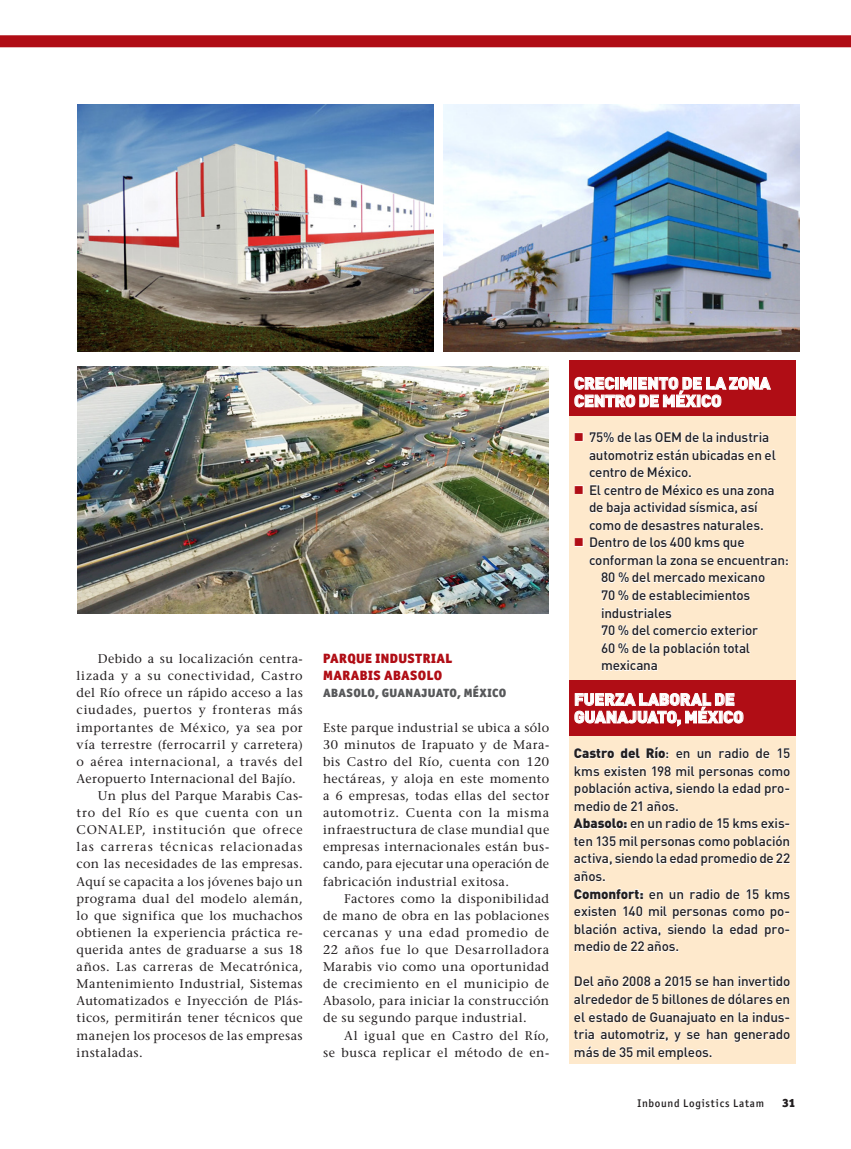
<style>
.page{position:relative;width:851px;height:1149px;background:#fff}
.page>*{position:absolute;margin:0;border:0;box-sizing:border-box;transform-origin:0 0}
.t1{font:900 16.5px/17.5px "DIN Pro";letter-spacing:-.01em;color:#fff}
.t2{font:500 13.5px/17.5px "DIN Pro";letter-spacing:-.015em;color:#231f20}
.t3{font:900 13.5px/17.1px "Officina Sans ITC Std";letter-spacing:.025em;color:#b00d15}
.t4{font:500 12.6px/17.1px "Stone Serif Std";letter-spacing:.04em;color:#231f20;text-align:justify}
.t5{font:500 12.6px "Stone Serif Std";letter-spacing:.06em;color:#231f20}
.t6{font:500 12.6px "Stone Serif Std";letter-spacing:.075em;color:#231f20}
.t7{font:500 12.6px "Stone Serif Std";letter-spacing:.02em;color:#231f20}
.t8{font:500 12.6px "Stone Serif Std";letter-spacing:.07em;color:#231f20}
.t9{font:900 12px "Officina Sans ITC Std";letter-spacing:.03em;color:#57585a}
.t10{font:900 12px "Officina Sans ITC Std";color:#231f20}
.t11{font:500 11.1px "Officina Sans ITC Std";letter-spacing:.065em;color:#231f20}
.s1{color:#b00d15}
.s2{font-weight:900}
</style>
<div class="page">
<div style="left:569px;top:378px;width:226px;height:685px;background:#fee9cc"></div>
<div style="left:569px;top:360px;width:226px;height:56px;background:#b00d15"></div>
<div style="left:569px;top:679px;width:226px;height:56px;background:#b00d15"></div>
<div style="left:0;top:35px;width:850px;height:12px;background:#b00d15"></div>
<img style="left:443px;top:105px;width:356px;height:246px">
<img style="left:78px;top:105px;width:355px;height:246px">
<img style="left:78px;top:366px;width:470px;height:247px">
<svg style="left:574px;top:376px;width:197px;height:31px"></svg>
<div style="left:575px;top:433px;width:8px;height:8px;border:1px solid #fff"></div>
<svg style="left:589px;top:431px;width:179px;height:11px"></svg>
<svg style="left:589px;top:448px;width:187px;height:12px"></svg>
<svg style="left:589px;top:466px;width:101px;height:11px"></svg>
<div style="left:575px;top:485px;width:8px;height:8px;border:1px solid #fff"></div>
<svg style="left:589px;top:484px;width:185px;height:11px"></svg>
<svg style="left:589px;top:501px;width:173px;height:29px"></svg>
<div style="left:575px;top:538px;width:8px;height:8px;border:1px solid #fff"></div>
<svg style="left:589px;top:537px;width:198px;height:28px"></svg>
<svg style="left:601px;top:572px;width:164px;height:11px"></svg>
<svg style="left:601px;top:590px;width:149px;height:10px"></svg>
<svg style="left:602px;top:607px;width:70px;height:11px"></svg>
<svg style="left:601px;top:625px;width:157px;height:10px"></svg>
<svg style="left:601px;top:642px;width:149px;height:29px"></svg>
<svg style="left:574px;top:693px;width:169px;height:33px"></svg>
<svg style="left:574px;top:748px;width:40px;height:10px"></svg>
<svg style="left:620px;top:748px;width:20px;height:10px"></svg>
<svg style="left:646px;top:747px;width:22px;height:11px"></svg>
<svg style="left:676px;top:750px;width:14px;height:8px"></svg>
<svg style="left:697px;top:750px;width:14px;height:8px"></svg>
<svg style="left:719px;top:748px;width:30px;height:10px"></svg>
<svg style="left:756px;top:748px;width:14px;height:10px"></svg>
<svg style="left:777px;top:748px;width:13px;height:10px"></svg>
<svg style="left:574px;top:765px;width:216px;height:46px"></svg>
<svg style="left:573px;top:818px;width:217px;height:63px"></svg>
<svg style="left:574px;top:888px;width:68px;height:11px"></svg>
<svg style="left:649px;top:891px;width:14px;height:8px"></svg>
<svg style="left:669px;top:891px;width:14px;height:8px"></svg>
<svg style="left:690px;top:888px;width:50px;height:11px"></svg>
<svg style="left:746px;top:888px;width:44px;height:11px"></svg>
<svg style="left:574px;top:906px;width:215px;height:45px"></svg>
<svg style="left:574px;top:976px;width:216px;height:10px"></svg>
<svg style="left:574px;top:993px;width:215px;height:11px"></svg>
<svg style="left:574px;top:1011px;width:216px;height:48px"></svg>
<p class="t4" style="left:98px;top:650px;width:206px">Debido a su localización centra-</p>
<p class="t5" style="left:77px;top:668px;width:228px">lizada y a su conectividad, Castro</p>
<p class="t4" style="left:77px;top:684px;width:228px">del Río ofrece un rápido acceso a las</p>
<p class="t5" style="left:77px;top:702px;width:228px">ciudades, puertos y fronteras más</p>
<p class="t4" style="left:77px;top:718px;width:228px">importantes de México, ya sea por</p>
<p class="t4" style="left:77px;top:735px;width:228px">vía terrestre (ferrocarril y carretera)</p>
<p class="t4" style="left:77px;top:752px;width:228px">o aérea internacional, a través del</p>
<p class="t4" style="left:77px;top:769px;width:221px">Aeropuerto Internacional del Bajío.</p>
<p class="t4" style="left:98px;top:786px;width:206px">Un plus del Parque Marabis Cas-</p>
<p class="t5" style="left:77px;top:805px;width:228px">tro del Río es que cuenta con un</p>
<p class="t8" style="left:77px;top:822px;width:228px">CONALEP, institución que ofrece</p>
<p class="t6" style="left:77px;top:839px;width:228px">las carreras técnicas relacionadas</p>
<p class="t4" style="left:77px;top:855px;width:228px">con las necesidades de las empresas.</p>
<p class="t7" style="left:77px;top:873px;width:228px">Aquí se capacita a los jóvenes bajo un</p>
<p class="t4" style="left:77px;top:889px;width:228px">programa dual del modelo alemán,</p>
<p class="t4" style="left:77px;top:906px;width:228px">lo que significa que los muchachos</p>
<p class="t4" style="left:77px;top:923px;width:228px">obtienen la experiencia práctica re-</p>
<p class="t4" style="left:77px;top:940px;width:228px">querida antes de graduarse a sus 18</p>
<p class="t4" style="left:77px;top:957px;width:228px">años. Las carreras de Mecatrónica,</p>
<p class="t4" style="left:77px;top:975px;width:228px">Mantenimiento Industrial, Sistemas</p>
<p class="t4" style="left:77px;top:992px;width:228px">Automatizados e Inyección de Plás-</p>
<p class="t4" style="left:77px;top:1009px;width:228px">ticos, permitirán tener técnicos que</p>
<p class="t4" style="left:77px;top:1026px;width:227px">manejen los procesos de las empresas</p>
<p class="t4" style="left:77px;top:1043px;width:68px">instaladas.</p>
<p class="t3" style="left:323px;top:649px;width:131px">PARQUE INDUSTRIAL<br>MARABIS ABASOLO</p>
<p class="t9" style="left:323px;top:685px;width:185px">ABASOLO, GUANAJUATO, MÉXICO</p>
<p class="t4" style="left:323px;top:718px;width:228px">Este parque industrial se ubica a sólo 30 minutos de Irapuato y de Mara&shy;bis Castro del Río, cuenta con 120 hectáreas, y aloja en este momento a 6 empresas, todas ellas del sector automotriz. Cuenta con la misma infraestructura de clase mundial que empresas internacionales están bus&shy;cando, para ejecutar una operación de fabricación industrial exitosa.</p>
<p class="t4" style="left:323px;top:889px;width:228px;text-indent:21px">Factores como la disponibilidad de mano de obra en las poblaciones cercanas y una edad promedio de 22 años fue lo que Desarrolladora Marabis vio como una oportunidad de crecimiento en el municipio de Abasolo, para iniciar la construcción de su segundo parque industrial.</p>
<p class="t4" style="left:323px;top:1026px;width:228px;text-align:right">Al igual que en Castro del Río,<br>se busca replicar el método de en-</p>
<h1 class="t1" style="left:574px;top:374px;width:198px">CRECIMIENTO DE LA ZONA<br>CENTRO DE MÉXICO</h1>
<p class="t2" style="left:589px;top:427px;width:188px;text-indent:-15px"><span class="s1">■</span> 75% de las OEM de la industria automotriz están ubicadas en el centro de México.</p>
<p class="t2" style="left:574px;top:480px;width:202px;text-align:center"><span class="s1">■</span> El centro de México es una zona de baja actividad sísmica, así como de desastres naturales.</p>
<p class="t2" style="left:574px;top:533px;width:172px"><span class="s1">■</span> Dentro de los 400 kms que</p>
<p class="t2" style="left:589px;top:550px;width:201px">conforman la zona se encuentran:</p>
<p class="t2" style="left:601px;top:568px;width:166px">80 % del mercado mexicano</p>
<p class="t2" style="left:601px;top:585px;width:151px">70 % de establecimientos</p>
<p class="t2" style="left:601px;top:603px;width:72px">industriales</p>
<p class="t2" style="left:601px;top:620px;width:159px">70 % del comercio exterior</p>
<p class="t2" style="left:601px;top:638px;width:151px">60 % de la población total</p>
<p class="t2" style="left:601px;top:656px;width:58px">mexicana</p>
<h1 class="t1" style="left:574px;top:689px;width:171px">FUERZA LABORAL DE<br>GUANAJUATO, MÉXICO</h1>
<p class="t2" style="left:574px;top:743px;width:218px"><span class="s2">Castro del Río</span>: en un radio de 15 kms existen 198 mil personas como población activa, siendo la edad pro&shy;medio de 21 años.<br><span class="s2">Abasolo:</span> en un radio de 15 kms exis&shy;ten 135 mil personas como población activa, siendo la edad promedio de 22 años.<br><span class="s2">Comonfort:</span> en un radio de 15 kms existen 140 mil personas como po&shy;blación activa, siendo la edad pro&shy;medio de 22 años.</p>
<p class="t2" style="left:574px;top:971px;width:218px;text-align:justify">Del año 2008 a 2015 se han invertido alrededor de 5 billones de dólares en el estado de Guanajuato en la indus&shy;tria automotriz, y se han generado más de 35 mil empleos.</p>
<p class="t11" style="left:637px;top:1096px;width:128px">Inbound Logistics Latam</p>
<p class="t10" style="left:782px;top:1094px;width:15px">31</p>
</div>
